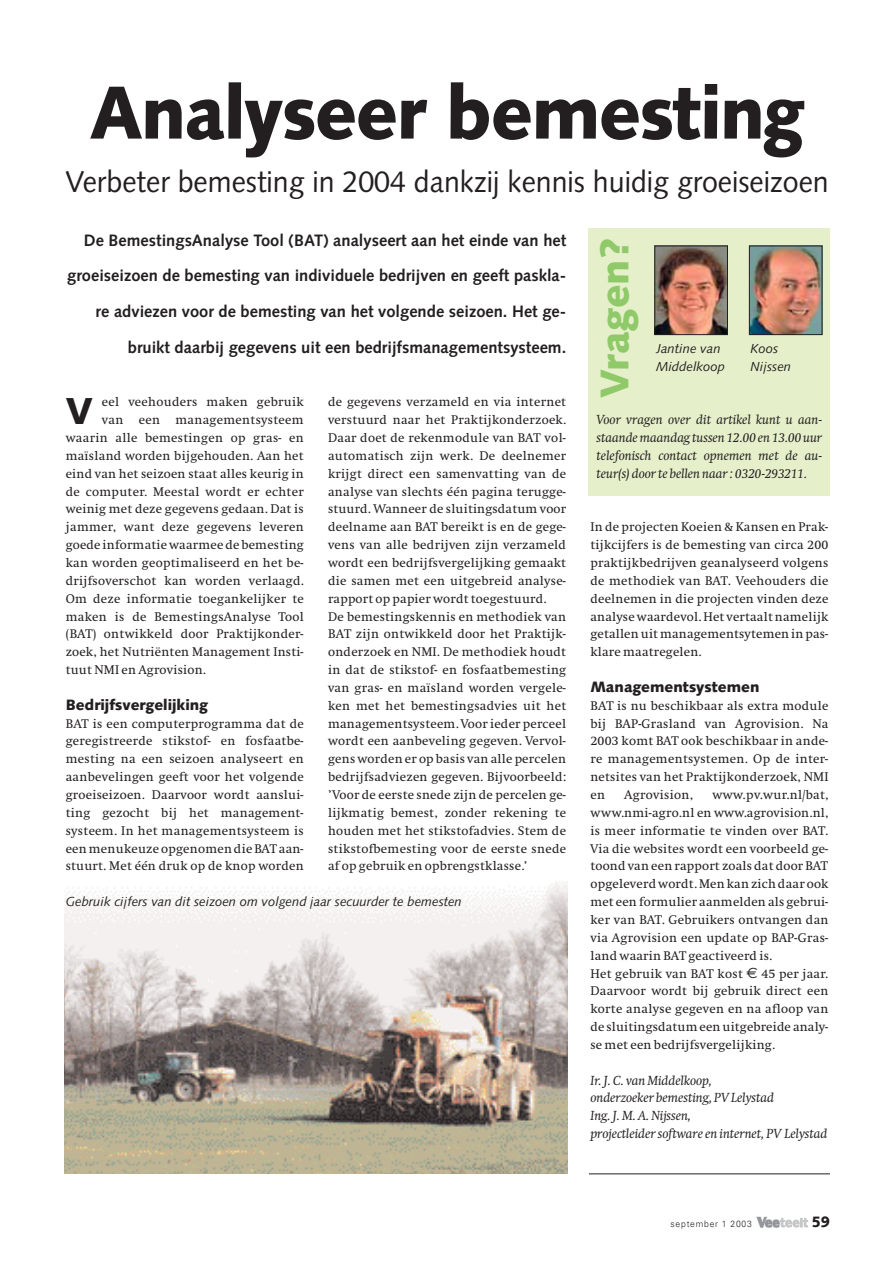
<style>
.page{position:relative;width:893px;height:1263px;background:#fff}
.page>*{position:absolute;margin:0;border:0;box-sizing:border-box;transform-origin:0 0}
.t1{font:900 75px "Syntax";letter-spacing:-.02em;color:#231f20;scale:.95 1}
.t2{font:900 40.05px "Syntax";color:#8fc969}
.t3{font:900 37.5px "Syntax";color:#231f20}
.t4{font:30px "Syntax";color:#231f20;scale:.95 1}
.t5{font:700 16.5px/35.7px "Syntax";color:#231f20;text-align:right}
.t6{font:900 15px "Syntax";color:#231f20}
.t7{font:900 15px "Syntax";color:#231f20;scale:.95 1}
.t8{font:13.05px/17.9px "Swift";letter-spacing:.02em;color:#231f20;text-align:justify}
.t9{font:italic 13.05px/17.9px "Swift";color:#231f20}
.t10{font:italic 13.05px/17.9px "Syntax";color:#231f20}
.t11{font:300 9px "Univers";letter-spacing:.09em;color:#231f20;scale:.95 1}
.s1{font-family:"Euro Sans";font-size:15px}
</style>
<div class="page">
<img style="left:64px;top:882px;width:503px;height:292px">
<div style="left:589px;top:228px;width:241px;height:268px;background:#e5f0cb"></div>
<svg style="left:756px;top:1216px;width:52px;height:12px"></svg>
<img style="left:751px;top:248px;width:69px;height:85px">
<div style="left:749px;top:246px;width:73px;height:89px;border:1px solid #231f20"></div>
<img style="left:656px;top:248px;width:69px;height:85px">
<div style="left:654px;top:246px;width:73px;height:89px;border:1px solid #231f20"></div>
<hr style="left:589px;top:1174px;width:241px;height:1px;background:#231f20">
<h1 class="t1" style="left:90px;top:82px;width:753px">Analyseer bemesting</h1>
<h3 class="t4" style="left:66px;top:170px;width:804px">Verbeter bemesting in 2004 dankzij kennis huidig groeiseizoen</h3>
<p class="t5" style="left:67px;top:224px;width:500px">De BemestingsAnalyse Tool (BAT) analyseert aan het einde van het groeiseizoen de bemesting van individuele bedrijven en geeft paskla&shy;re adviezen voor de bemesting van het volgende seizoen. Het ge&shy;bruikt daarbij gegevens uit een bedrijfsmanagementsysteem.</p>
<p class="t8" style="left:102px;top:394px;width:203px">eel veehouders maken gebruik</p>
<p class="t8" style="left:102px;top:412px;width:203px">van een managementsysteem</p>
<p class="t8" style="left:66px;top:430px;width:239px">waarin alle bemestingen op gras- en</p>
<p class="t8" style="left:66px;top:448px;width:239px">maïsland worden bijgehouden. Aan het</p>
<p class="t8" style="left:66px;top:466px;width:239px">eind van het seizoen staat alles keurig in</p>
<p class="t8" style="left:66px;top:484px;width:239px">de computer. Meestal wordt er echter</p>
<p class="t8" style="left:66px;top:501px;width:239px">weinig met deze gegevens gedaan. Dat is</p>
<p class="t8" style="left:66px;top:519px;width:239px">jammer, want deze gegevens leveren</p>
<p class="t8" style="left:66px;top:537px;width:239px">goede informatie waarmee de bemesting</p>
<p class="t8" style="left:66px;top:555px;width:239px">kan worden geoptimaliseerd en het be-</p>
<p class="t8" style="left:66px;top:573px;width:239px">drijfsoverschot kan worden verlaagd.</p>
<p class="t8" style="left:66px;top:591px;width:239px">Om deze informatie toegankelijker te</p>
<p class="t8" style="left:66px;top:608px;width:239px">maken is de BemestingsAnalyse Tool</p>
<p class="t8" style="left:66px;top:626px;width:239px">(BAT) ontwikkeld door Praktijkonder-</p>
<p class="t8" style="left:66px;top:644px;width:239px">zoek, het Nutriënten Management Insti-</p>
<p class="t8" style="left:66px;top:662px;width:142px">tuut NMI en Agrovision.</p>
<p class="t6" style="left:66px;top:699px;width:144px">Bedrijfsvergelijking</p>
<p class="t8" style="left:66px;top:716px;width:239px">BAT is een computerprogramma dat de geregistreerde stikstof- en fosfaatbe&shy;mesting na een seizoen analyseert en aanbevelingen geeft voor het volgende groeiseizoen. Daarvoor wordt aanslui&shy;ting gezocht bij het management&shy;systeem. In het managementsysteem is een menukeuze opgenomen die BAT aan&shy;stuurt. Met één druk op de knop worden</p>
<h3 class="t3" style="left:66px;top:396px;width:29px">V</h3>
<p class="t8" style="left:328px;top:394px;width:239px;text-align:left">de gegevens verzameld en via internet verstuurd naar het Praktijkonderzoek.<br>Daar doet de rekenmodule van BAT vol&shy;automatisch zijn werk. De deelnemer krijgt direct een samenvatting van de analyse van slechts één pagina terugge&shy;stuurd. Wanneer de sluitingsdatum voor deelname aan BAT bereikt is en de gege&shy;vens van alle bedrijven zijn verzameld wordt een bedrijfsvergelijking gemaakt die samen met een uitgebreid analyse&shy;rapport op papier wordt toegestuurd.<br>De bemestingskennis en methodiek van BAT zijn ontwikkeld door het Praktijk&shy;onderzoek en NMI. De methodiek houdt in dat de stikstof- en fosfaatbemesting van gras- en maïsland worden vergele&shy;ken met het bemestingsadvies uit het managementsysteem. Voor ieder perceel wordt een aanbeveling gegeven. Vervol&shy;gens worden er op basis van alle percelen bedrijfsadviezen gegeven. Bijvoorbeeld: ’Voor de eerste snede zijn de percelen ge&shy;lijkmatig bemest, zonder rekening te houden met het stikstofadvies. Stem de stikstofbemesting voor de eerste snede af op gebruik en opbrengstklasse.’</p>
<p class="t10" style="left:66px;top:894px;width:397px">Gebruik cijfers van dit seizoen om volgend jaar secuurder te bemesten</p>
<h2 class="t2" style="left:598px;top:398px;width:162px;rotate:-90deg">Vragen?</h2>
<p class="t10" style="left:656px;top:341px;width:70px">Jantine van<br>Middelkoop</p>
<p class="t10" style="left:750px;top:341px;width:42px">Koos<br>Nijssen</p>
<p class="t9" style="left:596px;top:412px;width:227px;text-align:justify">Voor vragen over dit artikel kunt u aan&shy;staande maandag tussen 12.00 en 13.00 uur telefonisch contact opnemen met de au&shy;teur(s) door te bellen naar : 0320-293211.</p>
<p class="t8" style="left:590px;top:519px;width:239px">In de projecten Koeien &amp; Kansen en Prak&shy;tijkcijfers is de bemesting van circa 200 praktijkbedrijven geanalyseerd volgens de methodiek van BAT. Veehouders die deelnemen in die projecten vinden deze analyse waardevol. Het vertaalt namelijk getallen uit managementsytemen in pas&shy;klare maatregelen.</p>
<p class="t6" style="left:590px;top:681px;width:171px">Managementsystemen</p>
<p class="t8" style="left:590px;top:698px;width:239px">BAT is nu beschikbaar als extra module bij BAP-Grasland van Agrovision. Na 2003 komt BAT ook beschikbaar in ande&shy;re managementsystemen. Op de inter&shy;netsites van het Praktijkonderzoek, NMI en</p>
<p class="t8" style="left:590px;top:787px;width:239px;text-align:left;text-indent:122px">www.pv.wur.nl/bat, www.nmi-agro.nl en www.agrovision.nl, is meer informatie te vinden over BAT.<br>Via die websites wordt een voorbeeld ge&shy;toond van een rapport zoals dat door BAT opgeleverd wordt. Men kan zich daar ook met een formulier aanmelden als gebrui&shy;ker van BAT. Gebruikers ontvangen dan via Agrovision een update op BAP-Gras&shy;land waarin BAT geactiveerd is.<br>Het gebruik van BAT kost <span class="s1">€</span> 45 per jaar.<br>Daarvoor wordt bij gebruik direct een korte analyse gegeven en na afloop van de sluitingsdatum een uitgebreide analy&shy;se met een bedrijfsvergelijking.</p>
<p class="t9" style="left:590px;top:1073px;width:238px">Ir. J. C. van Middelkoop,<br>onderzoeker bemesting, PV Lelystad<br>Ing. J. M. A. Nijssen,<br>projectleider software en internet, PV Lelystad</p>
<p class="t8" style="left:624px;top:787px;width:71px">Agrovision,</p>
<p class="t11" style="left:670px;top:1221px;width:87px">september 1 2003</p>
<p class="t7" style="left:812px;top:1216px;width:20px">59</p>
</div>
